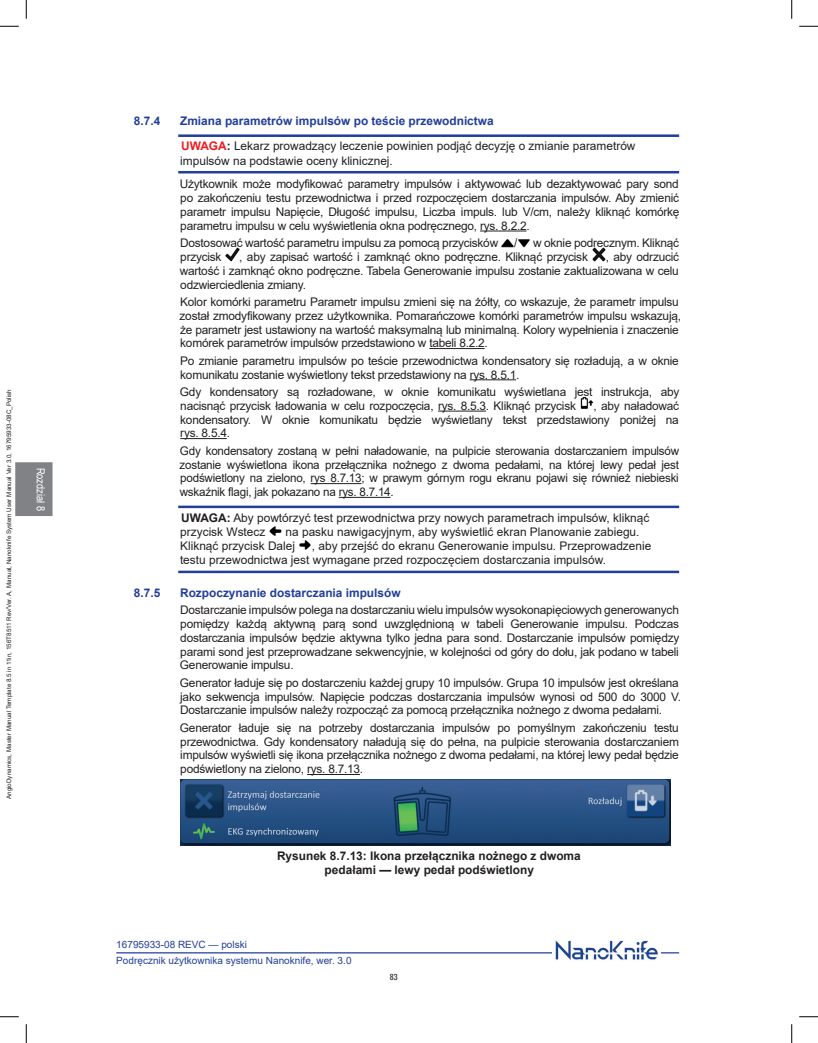
<style>
.page{position:relative;width:818px;height:1043px;background:#fff}
.page>*{position:absolute;margin:0;border:0;box-sizing:border-box;transform-origin:0 0}
.un_body_indent2{font:11.88px/13.8px "Arial";letter-spacing:-.02em;color:#231f20;text-align:justify}
.un_caution_indent2{font:11.88px/14.2px "Arial";color:#231f20}
.un_subhead_2{font:700 11.88px "Arial";color:#223e99}
.un_figure_title{font:700 11.88px/14.2px "Arial";color:#231f20;text-align:center}
.t1{font:11.25px "Arial Narrow";color:#fff}
.t2{font:10px/16.1px "Arial";color:#223e99}
.t3{font:condensed 8.75px "Univers LT Std";color:#231f20}
.t4{font:6.25px "Arial";color:#231f20}
.s1{font-weight:700;color:#ee1d23}
.s2{font-weight:700}
</style>
<div class="page">
<div style="left:15px;top:462px;width:37px;height:54px;background:#808285"></div>
<hr style="left:116px;top:952px;width:563px;height:1px;background:#223e99">
<img style="left:552px;top:940px;width:108px;height:20px">
<hr style="left:178px;top:134px;width:501px;height:3px;background:#223e99">
<hr style="left:178px;top:171px;width:501px;height:2px;background:#223e99">
<hr style="left:480px;top:230px;width:46px;height:1px;background:#231f20">
<hr style="left:429px;top:348px;width:55px;height:1px;background:#231f20">
<hr style="left:469px;top:379px;width:47px;height:1px;background:#231f20">
<hr style="left:438px;top:410px;width:48px;height:1px;background:#231f20">
<hr style="left:180px;top:438px;width:47px;height:1px;background:#231f20">
<hr style="left:310px;top:483px;width:51px;height:1px;background:#231f20">
<hr style="left:339px;top:497px;width:51px;height:1px;background:#231f20">
<hr style="left:178px;top:505px;width:501px;height:3px;background:#223e99">
<hr style="left:178px;top:570px;width:501px;height:3px;background:#223e99">
<hr style="left:307px;top:774px;width:53px;height:1px;background:#231f20">
<img style="left:501px;top:239px;width:13px;height:8px">
<svg style="left:518px;top:239px;width:12px;height:8px"></svg>
<img style="left:226px;top:247px;width:13px;height:14px">
<img style="left:592px;top:247px;width:14px;height:14px">
<img style="left:580px;top:396px;width:13px;height:13px">
<svg style="left:269px;top:526px;width:13px;height:10px"></svg>
<img style="left:299px;top:540px;width:12px;height:10px">
<img style="left:180px;top:779px;width:490px;height:66px">
<svg style="left:0;top:25px;width:19px;height:2px"></svg>
<svg style="left:799px;top:25px;width:19px;height:2px"></svg>
<svg style="left:0;top:1016px;width:19px;height:1px"></svg>
<svg style="left:799px;top:1016px;width:19px;height:1px"></svg>
<svg style="left:25px;top:0;width:2px;height:19px"></svg>
<svg style="left:25px;top:1024px;width:2px;height:18px"></svg>
<svg style="left:791px;top:0;width:1px;height:19px"></svg>
<svg style="left:791px;top:1024px;width:1px;height:18px"></svg>
<p class="t4" style="left:5px;top:799px;width:411px;rotate:-90deg">AngioDynamics, Master Manual Template 8.5 in 11in, 156T8511 Rev/Ver. A, Manual, Nanoknife System User Manual Ver 3.0, 16795933-08C_Polish</p>
<p class="t1" style="left:49px;top:467px;width:45px;rotate:90deg">Rozdział 8</p>
<p class="un_subhead_2" style="left:134px;top:112px;width:28px">8.7.4</p>
<p class="un_subhead_2" style="left:180px;top:112px;width:315px">Zmiana parametrów impulsów po teście przewodnictwa</p>
<p class="un_caution_indent2" style="left:180px;top:139px;width:457px"><span class="s1">UWAGA</span><span class="s2">:</span> Lekarz prowadzący leczenie powinien podjąć decyzję o zmianie parametrów impulsów na podstawie oceny klinicznej.</p>
<p class="un_body_indent2" style="left:180px;top:177px;width:501px">Użytkownik może modyfikować parametry impulsów i aktywować lub dezaktywować pary sond po zakończeniu testu przewodnictwa i przed rozpoczęciem dostarczania impulsów. Aby zmienić parametr impulsu Napięcie, Długość impulsu, Liczba impuls. lub V/cm, należy kliknąć komórkę parametru impulsu w celu wyświetlenia okna podręcznego, rys. 8.2.2.</p>
<p class="un_body_indent2" style="left:180px;top:236px;width:319px">Dostosować wartość parametru impulsu za pomocą przycisków</p>
<p class="un_body_indent2" style="left:514px;top:236px;width:5px">/</p>
<p class="un_body_indent2" style="left:533px;top:236px;width:147px">w oknie podręcznym. Kliknąć</p>
<p class="un_body_indent2" style="left:180px;top:250px;width:43px">przycisk</p>
<p class="un_body_indent2" style="left:239px;top:250px;width:350px">, aby zapisać wartość i zamknąć okno podręczne. Kliknąć przycisk</p>
<p class="un_body_indent2" style="left:180px;top:250px;width:501px;text-indent:426px">, aby odrzucić wartość i zamknąć okno podręczne. Tabela Generowanie impulsu zostanie zaktualizowana w celu odzwierciedlenia zmiany.</p>
<p class="un_body_indent2" style="left:179px;top:295px;width:503px;text-align:left">Kolor komórki parametru Parametr impulsu zmieni się na żółty, co wskazuje, że parametr impulsu został zmodyfikowany przez użytkownika. Pomarańczowe komórki parametrów impulsu wskazują, że parametr jest ustawiony na wartość maksymalną lub minimalną. Kolory wypełnienia i znaczenie komórek parametrów impulsów przedstawiono w tabeli 8.2.2.</p>
<p class="un_body_indent2" style="left:180px;top:354px;width:500px">Po zmianie parametru impulsów po teście przewodnictwa kondensatory się rozładują, a w oknie komunikatu zostanie wyświetlony tekst przedstawiony na rys. 8.5.1.</p>
<p class="un_body_indent2" style="left:180px;top:385px;width:501px">Gdy kondensatory są rozładowane, w oknie komunikatu wyświetlana jest instrukcja, aby nacisnąć przycisk ładowania w celu rozpoczęcia, rys. 8.5.3. Kliknąć przycisk</p>
<p class="un_body_indent2" style="left:180px;top:399px;width:500px;text-indent:413px">, aby naładować kondensatory. W oknie komunikatu będzie wyświetlany tekst przedstawiony poniżej na rys. 8.5.4.</p>
<p class="un_body_indent2" style="left:180px;top:444px;width:501px">Gdy kondensatory zostaną w pełni naładowanie, na pulpicie sterowania dostarczaniem impulsów zostanie wyświetlona ikona przełącznika nożnego z dwoma pedałami, na której lewy pedał jest podświetlony na zielono, rys 8.7.13; w prawym górnym rogu ekranu pojawi się również niebieski wskaźnik flagi, jak pokazano na rys. 8.7.14.</p>
<p class="un_caution_indent2" style="left:180px;top:510px;width:470px"><span class="s2">UWAGA:</span> Aby powtórzyć test przewodnictwa przy nowych parametrach impulsów, kliknąć przycisk Wstecz</p>
<p class="un_caution_indent2" style="left:180px;top:524px;width:461px;text-indent:105px">na pasku nawigacyjnym, aby wyświetlić ekran Planowanie zabiegu.<br>Kliknąć przycisk Dalej</p>
<p class="un_caution_indent2" style="left:180px;top:539px;width:473px;text-indent:132px">, aby przejść do ekranu Generowanie impulsu. Przeprowadzenie testu przewodnictwa jest wymagane przed rozpoczęciem dostarczania impulsów.</p>
<p class="un_subhead_2" style="left:134px;top:584px;width:28px">8.7.5</p>
<p class="un_subhead_2" style="left:180px;top:584px;width:222px">Rozpoczynanie dostarczania impulsów</p>
<p class="un_body_indent2" style="left:180px;top:603px;width:501px">Dostarczanie impulsów polega na dostarczaniu wielu impulsów wysokonapięciowych generowanych pomiędzy każdą aktywną parą sond uwzględnioną w tabeli Generowanie impulsu. Podczas dostarczania impulsów będzie aktywna tylko jedna para sond. Dostarczanie impulsów pomiędzy parami sond jest przeprowadzane sekwencyjnie, w kolejności od góry do dołu, jak podano w tabeli Generowanie impulsu.</p>
<p class="un_body_indent2" style="left:180px;top:676px;width:502px;text-align:left">Generator ładuje się po dostarczeniu każdej grupy 10 impulsów. Grupa 10 impulsów jest określana jako sekwencja impulsów. Napięcie podczas dostarczania impulsów wynosi od 500 do 3000 V.<br>Dostarczanie impulsów należy rozpocząć za pomocą przełącznika nożnego z dwoma pedałami.</p>
<p class="un_body_indent2" style="left:180px;top:721px;width:500px">Generator ładuje się na potrzeby dostarczania impulsów po pomyślnym zakończeniu testu przewodnictwa. Gdy kondensatory naładują się do pełna, na pulpicie sterowania dostarczaniem impulsów wyświetli się ikona przełącznika nożnego z dwoma pedałami, na której lewy pedał będzie podświetlony na zielono, rys. 8.7.13.</p>
<p class="un_figure_title" style="left:277px;top:848px;width:305px">Rysunek 8.7.13: Ikona przełącznika nożnego z dwoma pedałami — lewy pedał podświetlony</p>
<p class="t2" style="left:116px;top:936px;width:237px">16795933-08 REVC — polski<br>Podręcznik użytkownika systemu Nanoknife, wer. 3.0</p>
<p class="t3" style="left:390px;top:971px;width:9px">83</p>
</div>
